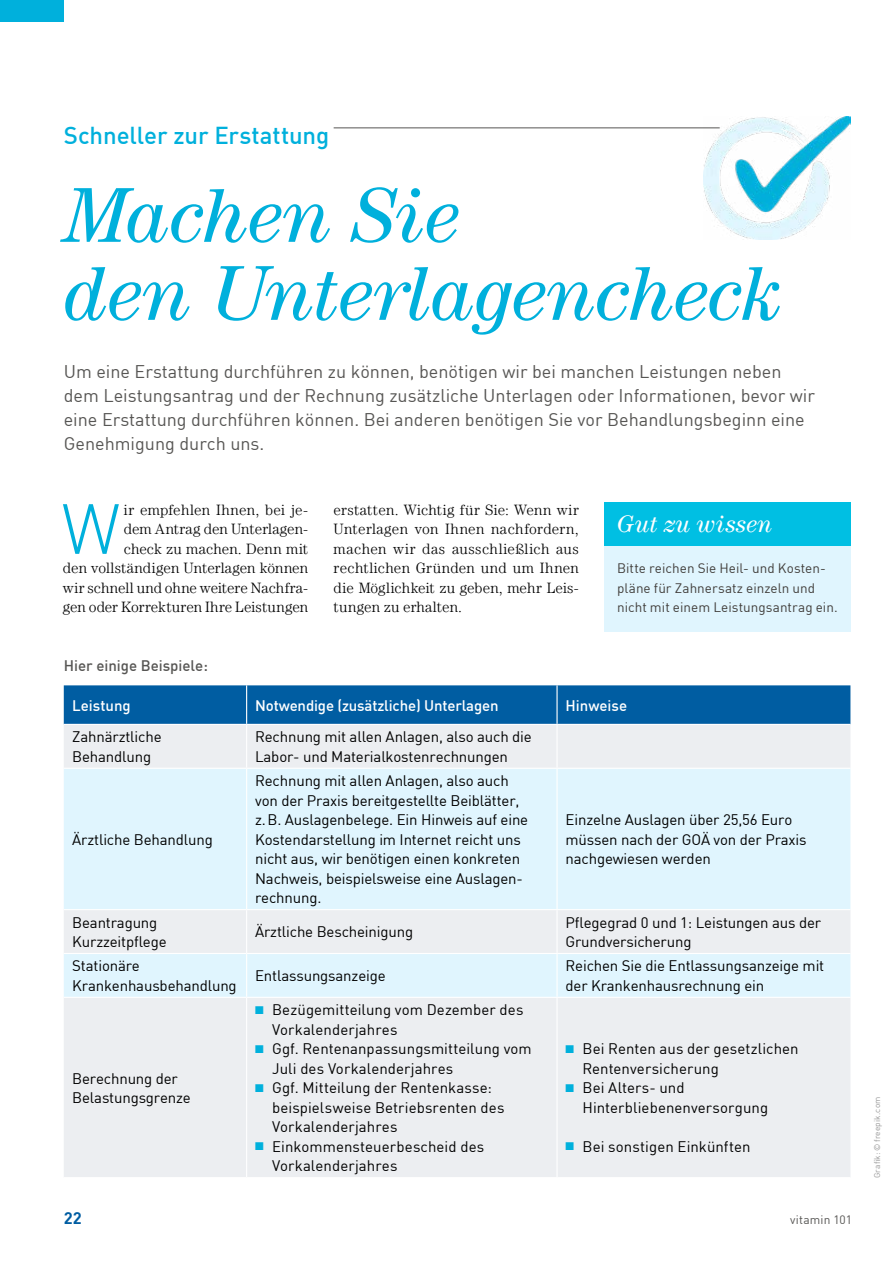
<style>
.page{position:relative;width:893px;height:1263px;background:#fff}
.page>*{position:absolute;margin:0;border:0;box-sizing:border-box;transform-origin:0 0}
.Inhalt_H2-_Überschrift_groß_52pt{font:italic 78px/78px "Century LT";color:#00b0dc}
.Inhalt_p-Fließtext_1_Absatz{font:300 69.75px "DIN";color:#00b0dc}
.Inhalt_p-_Dachzeile_16pt{font:500 24px "DIN";letter-spacing:-.005em;color:#00b0dc}
.Inhalt_H3-_Info-Ueberschrift_16pt{font:italic 24px "Century LT";color:#fff}
.Inhalt_p-Artikel-Anlauftext_12pt{font:18px/24px "DIN";color:#575654}
.t1{font:700 16.5px "DIN";color:#005da2}
.t2{font:15px/19.5px "DIN";letter-spacing:-.01em;color:#000}
.Inhalt_p-Fließtext_1_Absatz-2{font:300 15px/19.5px "Century LT";letter-spacing:.005em;color:#000;text-align:right}
.t3{font:500 15px "DIN";letter-spacing:-.01em;color:#fff}
.t4{font:500 15px "DIN";color:#575654}
.Inhalt_p-_Info-klein_Flattersatz_9pt{font:13.5px/19.5px "DIN";color:#413e3b}
.t5{font:12px "DIN";letter-spacing:.015em;color:#575654}
.t6{font:8.25px "DIN";letter-spacing:.025em;color:#989898}
.s1{color:#00b0dc}
</style>
<div class="page">
<hr style="left:334px;top:128px;width:386px;height:1px;background:#575654">
<div style="left:604px;top:502px;width:247px;height:130px;background:#e0f5fe"></div>
<div style="left:604px;top:502px;width:247px;height:44px;background:#00bfe3"></div>
<div style="left:64px;top:685px;width:786px;height:39px;background:#005da2"></div>
<div style="left:64px;top:725px;width:786px;height:452px;background:#eceef1"></div>
<svg style="left:64px;top:769px;width:786px;height:228px;background:#e2f3fb"></svg>
<hr style="left:246px;top:685px;width:1px;height:39px;background:#fff">
<hr style="left:556px;top:685px;width:2px;height:39px;background:#fff">
<hr style="left:246px;top:725px;width:1px;height:43px;background:#fff">
<hr style="left:556px;top:725px;width:2px;height:43px;background:#fff">
<hr style="left:246px;top:769px;width:1px;height:140px;background:#fff">
<hr style="left:556px;top:769px;width:2px;height:140px;background:#fff">
<hr style="left:246px;top:910px;width:1px;height:43px;background:#fff">
<hr style="left:556px;top:910px;width:2px;height:43px;background:#fff">
<hr style="left:246px;top:954px;width:1px;height:43px;background:#fff">
<hr style="left:556px;top:954px;width:2px;height:43px;background:#fff">
<hr style="left:246px;top:998px;width:1px;height:179px;background:#fff">
<hr style="left:556px;top:998px;width:2px;height:179px;background:#fff">
<hr style="left:64px;top:768px;width:183px;height:1px;background:#fff">
<hr style="left:247px;top:768px;width:310px;height:1px;background:#fff">
<hr style="left:557px;top:768px;width:293px;height:1px;background:#fff">
<hr style="left:64px;top:909px;width:183px;height:1px;background:#fff">
<hr style="left:247px;top:909px;width:310px;height:1px;background:#fff">
<hr style="left:557px;top:909px;width:293px;height:1px;background:#fff">
<hr style="left:64px;top:953px;width:183px;height:1px;background:#fff">
<hr style="left:247px;top:953px;width:310px;height:1px;background:#fff">
<hr style="left:557px;top:953px;width:293px;height:1px;background:#fff">
<hr style="left:64px;top:997px;width:183px;height:1px;background:#fff">
<hr style="left:247px;top:997px;width:310px;height:1px;background:#fff">
<hr style="left:557px;top:997px;width:293px;height:1px;background:#fff">
<img style="left:704px;top:116px;width:147px;height:124px">
<div style="left:0;top:0;width:64px;height:21px;background:#00b0dc"></div>
<p class="Inhalt_p-_Dachzeile_16pt" style="left:64px;top:124px;width:267px">Schneller zur Erstattung</p>
<h2 class="Inhalt_H2-_Überschrift_groß_52pt" style="left:64px;top:175px;width:719px">Machen Sie<br>den Unterlagencheck</h2>
<p class="Inhalt_p-Artikel-Anlauftext_12pt" style="left:64px;top:361px;width:753px">Um eine Erstattung durchführen zu können, benötigen wir bei manchen Leistungen neben dem Leistungsantrag und der Rechnung zusätzliche Unterlagen oder Informationen, bevor wir eine Erstattung durchführen können. Bei anderen benötigen Sie vor Behandlungsbeginn eine Genehmigung durch uns.</p>
<p class="Inhalt_p-Fließtext_1_Absatz" style="left:62px;top:498px;width:60px">W</p>
<p class="Inhalt_p-Fließtext_1_Absatz-2" style="left:63px;top:500px;width:247px">ir empfehlen Ihnen, bei je-<br>dem Antrag den Unterlagen-<br>check zu machen. Denn mit<br>den vollständigen Unterlagen können wir schnell und ohne weitere Nachfra&shy;gen oder Korrekturen Ihre Leistungen</p>
<p class="Inhalt_p-Fließtext_1_Absatz-2" style="left:334px;top:500px;width:247px;text-align:justify">erstatten. Wichtig für Sie: Wenn wir Unterlagen von Ihnen nachfordern, machen wir das ausschließlich aus rechtlichen Gründen und um Ihnen die Möglichkeit zu geben, mehr Leis&shy;tungen zu erhalten.</p>
<h3 class="Inhalt_H3-_Info-Ueberschrift_16pt" style="left:617px;top:510px;width:157px">Gut zu wissen</h3>
<p class="Inhalt_p-_Info-klein_Flattersatz_9pt" style="left:617px;top:560px;width:222px">Bitte reichen Sie Heil- und Kosten&shy;pläne für Zahnersatz einzeln und nicht mit einem Leistungsantrag ein.</p>
<p class="t4" style="left:64px;top:658px;width:146px">Hier einige Beispiele:</p>
<p class="t3" style="left:72px;top:698px;width:60px">Leistung</p>
<p class="t3" style="left:255px;top:698px;width:245px">Notwendige (zusätzliche) Unterlagen</p>
<p class="t3" style="left:566px;top:698px;width:63px">Hinweise</p>
<p class="t2" style="left:72px;top:728px;width:91px">Zahnärztliche<br>Behandlung</p>
<p class="t2" style="left:255px;top:728px;width:278px">Rechnung mit allen Anlagen, also auch die<br>Labor- und Materialkostenrechnungen</p>
<p class="t2" style="left:72px;top:831px;width:142px">Ärztliche Behandlung</p>
<p class="t2" style="left:255px;top:772px;width:275px">Rechnung mit allen Anlagen, also auch von der Praxis bereitgestellte Beiblätter, z.B. Auslagenbelege. Ein Hinweis auf eine Kostendarstellung im Internet reicht uns nicht aus, wir benötigen einen konkreten Nachweis, beispielsweise eine Auslagen&shy;rechnung.</p>
<p class="t2" style="left:566px;top:811px;width:243px">Einzelne Auslagen über 25,56 Euro müssen nach der GOÄ von der Praxis nachgewiesen werden</p>
<p class="t2" style="left:72px;top:913px;width:96px">Beantragung<br>Kurzzeitpflege</p>
<p class="t2" style="left:255px;top:923px;width:160px">Ärztliche Bescheinigung</p>
<p class="t2" style="left:566px;top:913px;width:257px">Pflegegrad 0 und 1: Leistungen aus der<br>Grundversicherung</p>
<p class="t2" style="left:72px;top:957px;width:166px">Stationäre<br>Krankenhausbehandlung</p>
<p class="t2" style="left:255px;top:967px;width:132px">Entlassungsanzeige</p>
<p class="t2" style="left:566px;top:957px;width:260px">Reichen Sie die Entlassungsanzeige mit der Krankenhausrechnung ein</p>
<p class="t2" style="left:72px;top:1069px;width:120px">Berechnung der<br>Belastungsgrenze</p>
<p class="t2" style="left:272px;top:1001px;width:253px;text-indent:-17px"><span class="s1">■</span> Bezügemitteilung vom Dezember des<br>Vorkalenderjahres</p>
<p class="t2" style="left:272px;top:1040px;width:261px;text-indent:-17px"><span class="s1">■</span> Ggf. Rentenanpassungsmitteilung vom<br>Juli des Vorkalenderjahres</p>
<p class="t2" style="left:272px;top:1079px;width:234px;text-indent:-17px"><span class="s1">■</span> Ggf. Mitteilung der Rentenkasse: beispielsweise Betriebsrenten des<br>Vorkalenderjahres</p>
<p class="t2" style="left:272px;top:1138px;width:214px;text-indent:-17px"><span class="s1">■</span> Einkommensteuerbescheid des<br>Vorkalenderjahres</p>
<p class="t2" style="left:583px;top:1040px;width:218px;text-indent:-17px"><span class="s1">■</span> Bei Renten aus der gesetzlichen<br>Rentenversicherung</p>
<p class="t2" style="left:583px;top:1079px;width:187px;text-indent:-17px"><span class="s1">■</span> Bei Alters- und<br>Hinterbliebenenversorgung</p>
<p class="t2" style="left:566px;top:1138px;width:186px"><span class="s1">■</span> Bei sonstigen Einkünften</p>
<p class="t1" style="left:64px;top:1210px;width:20px">22</p>
<p class="t5" style="left:790px;top:1215px;width:64px">vitamin 101</p>
<p class="t6" style="left:874px;top:1178px;width:83px;rotate:-90deg">Grafik: ©freepik.com</p>
</div>
